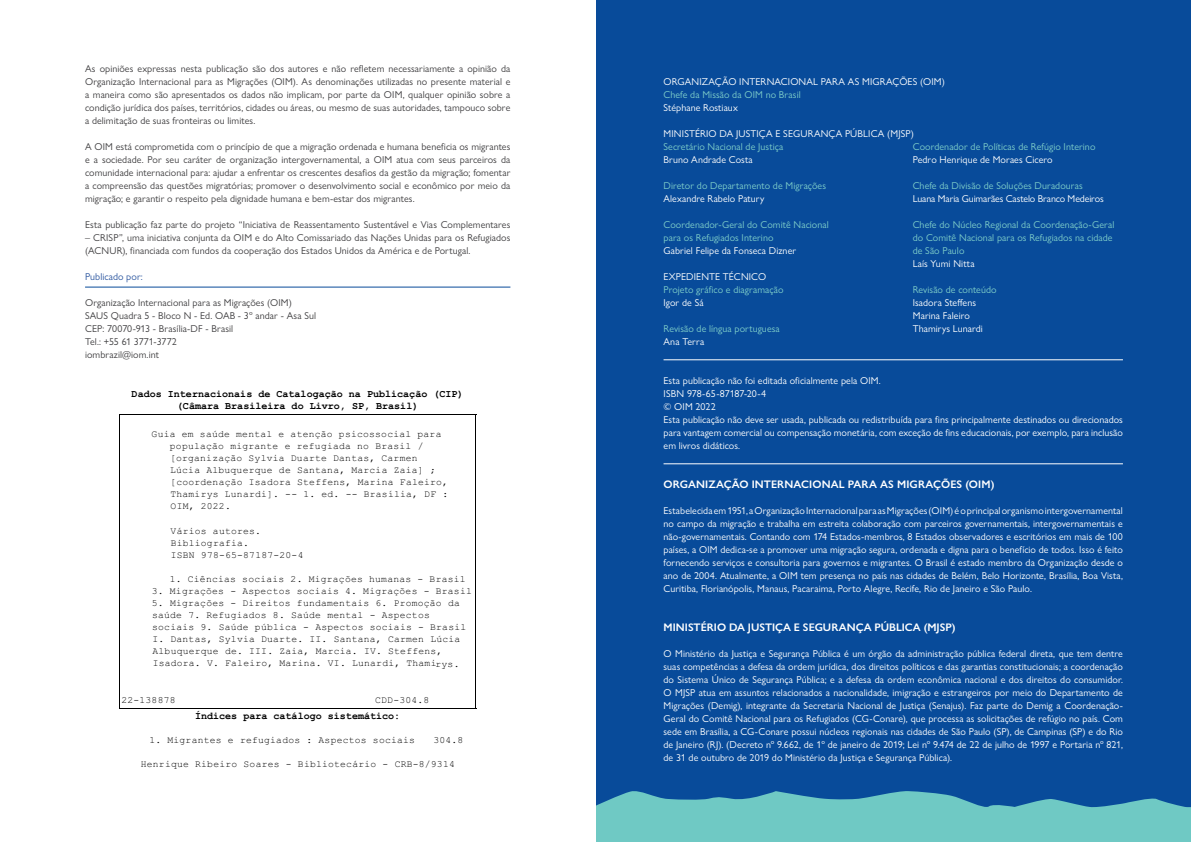
<style>
.page{position:relative;width:1191px;height:842px;background:#fff}
.page>*{position:absolute;margin:0;border:0;box-sizing:border-box;transform-origin:0 0}
.t1{font:700 11.3px/12.1px "Courier New";letter-spacing:.005em;color:#000;text-align:center}
.t2{font:600 11px "Gill Sans Nova";letter-spacing:.005em;color:#fff}
.t3{font:10.9px/12.1px "Courier New";letter-spacing:.02em;color:#000}
.t4{font:10px/13px "Gill Sans Nova";letter-spacing:.005em;color:#fff;text-align:justify}
.t5{font:10px/13px "Gill Sans Nova";letter-spacing:.005em;color:#414042;text-align:justify}
.t6{font:10px/13px "Gill Sans Nova";letter-spacing:.005em;color:#7ecec9}
.t7{font:10px "Gill Sans Nova";letter-spacing:.005em;color:#2d57a0}
</style>
<div class="page">
<div style="left:595px;top:0;width:596px;height:826px;background:#084b9a"></div>
<svg style="left:595px;top:789px;width:596px;height:53px"></svg>
<hr style="left:663px;top:360px;width:460px;height:1px;background:#fff">
<hr style="left:663px;top:464px;width:460px;height:1px;background:#fff">
<hr style="left:85px;top:287px;width:425px;height:1px;background:#084b9a">
<hr style="left:119px;top:414px;width:357px;height:1px;background:#000">
<hr style="left:119px;top:708px;width:357px;height:1px;background:#000">
<hr style="left:119px;top:414px;width:1px;height:294px;background:#000">
<hr style="left:475px;top:414px;width:1px;height:294px;background:#000">
<p class="t5" style="left:85px;top:62px;width:427px">As opiniões expressas nesta publicação são dos autores e não refletem necessariamente a opinião da Organização Internacional para as Migrações (OIM). As denominações utilizadas no presente material e a maneira como são apresentados os dados não implicam, por parte da OIM, qualquer opinião sobre a condição jurídica dos países, territórios, cidades ou áreas, ou mesmo de suas autoridades, tampouco sobre a delimitação de suas fronteiras ou limites.</p>
<p class="t5" style="left:85px;top:140px;width:427px">A OIM está comprometida com o princípio de que a migração ordenada e humana beneficia os migrantes e a sociedade. Por seu caráter de organização intergovernamental, a OIM atua com seus parceiros da comunidade internacional para: ajudar a enfrentar os crescentes desafios da gestão da migração; fomentar a compreensão das questões migratórias; promover o desenvolvimento social e econômico por meio da migração; e garantir o respeito pela dignidade humana e bem‐estar dos migrantes.</p>
<p class="t5" style="left:85px;top:218px;width:427px">Esta publicação faz parte do projeto “Iniciativa de Reassentamento Sustentável e Vias Complementares</p>
<p class="t5" style="left:85px;top:231px;width:427px">– CRISP”, uma iniciativa conjunta da OIM e do Alto Comissariado das Nações Unidas para os Refugiados (ACNUR), financiada com fundos da cooperação dos Estados Unidos da América e de Portugal.</p>
<p class="t4" style="left:663px;top:75px;width:283px">ORGANIZAÇÃO INTERNACIONAL PARA AS MIGRAÇÕES (OIM)</p>
<p class="t6" style="left:663px;top:88px;width:139px">Chefe da Missão da OIM no Brasil</p>
<p class="t4" style="left:663px;top:101px;width:76px">Stéphane Rostiaux</p>
<p class="t4" style="left:663px;top:127px;width:252px">MINISTÉRIO DA JUSTIÇA E SEGURANÇA PÚBLICA (MJSP)</p>
<p class="t6" style="left:663px;top:140px;width:121px">Secretário Nacional de Justiça</p>
<p class="t4" style="left:663px;top:153px;width:91px">Bruno Andrade Costa</p>
<p class="t6" style="left:663px;top:179px;width:164px">Diretor do Departamento de Migrações</p>
<p class="t4" style="left:663px;top:192px;width:102px">Alexandre Rabelo Patury</p>
<p class="t6" style="left:663px;top:218px;width:167px">Coordenador-Geral do Comitê Nacional para os Refugiados Interino</p>
<p class="t4" style="left:663px;top:244px;width:134px">Gabriel Felipe da Fonseca Dizner</p>
<p class="t6" style="left:912px;top:140px;width:184px">Coordenador de Políticas de Refúgio Interino</p>
<p class="t4" style="left:912px;top:153px;width:141px">Pedro Henrique de Moraes Cicero</p>
<p class="t6" style="left:912px;top:179px;width:172px">Chefe da Divisão de Soluções Duradouras</p>
<p class="t4" style="left:912px;top:192px;width:192px">Luana Maria Guimarães Castelo Branco Medeiros</p>
<p class="t6" style="left:912px;top:218px;width:203px">Chefe do Núcleo Regional da Coordenação-Geral do Comitê Nacional para os Refugiados na cidade de São Paulo</p>
<p class="t4" style="left:912px;top:257px;width:63px">Laís Yumi Nitta</p>
<p class="t7" style="left:85px;top:270px;width:59px">Publicado por:</p>
<p class="t4" style="left:663px;top:270px;width:104px">EXPEDIENTE TÉCNICO</p>
<p class="t5" style="left:85px;top:296px;width:232px;text-align:left">Organização Internacional para as Migrações (OIM)<br>SAUS Quadra 5 - Bloco N - Ed. OAB - 3º andar - Asa Sul CEP: 70070-913 - Brasília-DF - Brasil<br>Tel.: +55 61 3771-3772<br>iombrazil@iom.int</p>
<p class="t6" style="left:663px;top:283px;width:121px">Projeto gráfico e diagramação</p>
<p class="t4" style="left:663px;top:296px;width:42px">Igor de Sá</p>
<p class="t6" style="left:663px;top:322px;width:118px">Revisão de língua portuguesa</p>
<p class="t4" style="left:663px;top:335px;width:42px">Ana Terra</p>
<p class="t6" style="left:912px;top:283px;width:85px">Revisão de conteúdo</p>
<p class="t4" style="left:912px;top:296px;width:72px;text-align:left">Isadora Steffens<br>Marina Faleiro<br>Thamirys Lunardi</p>
<p class="t1" style="left:132px;top:388px;width:333px">Dados Internacionais de Catalogação na Publicação (CIP) (Câmara Brasileira do Livro, SP, Brasil)</p>
<p class="t3" style="left:170px;top:427px;width:280px;text-indent:-18px">Guia em saúde mental e atenção psicossocial para população migrante e refugiada no Brasil / [organização Sylvia Duarte Dantas, Carmen Lúcia Albuquerque de Santana, Marcia Zaia] ; [coordenação Isadora Steffens, Marina Faleiro, Thamirys Lunardi]. -- 1. ed. -- Brasília, DF :<br>OIM, 2022.</p>
<p class="t3" style="left:171px;top:524px;width:134px">Vários autores.<br>Bibliografia.<br>ISBN 978-65-87187-20-4</p>
<p class="t3" style="left:170px;top:572px;width:297px">1. Ciências sociais 2. Migrações humanas - Brasil</p>
<p class="t3" style="left:152px;top:584px;width:321px">3. Migrações - Aspectos sociais 4. Migrações - Brasil</p>
<p class="t3" style="left:152px;top:596px;width:316px">5. Migrações - Direitos fundamentais 6. Promoção da saúde 7. Refugiados 8. Saúde mental - Aspectos sociais 9. Saúde pública - Aspectos sociais - Brasil I. Dantas, Sylvia Duarte. II. Santana, Carmen Lúcia Albuquerque de. III. Zaia, Marcia. IV. Steffens, Isadora. V. Faleiro, Marina. VI. Lunardi, Thamirys.</p>
<p class="t3" style="left:121px;top:693px;width:56px">22-138878</p>
<p class="t3" style="left:375px;top:693px;width:56px">CDD-304.8</p>
<p class="t1" style="left:195px;top:709px;width:207px">Índices para catálogo sistemático:</p>
<p class="t3" style="left:149px;top:733px;width:267px">1. Migrantes e refugiados : Aspectos sociais</p>
<p class="t3" style="left:433px;top:733px;width:31px">304.8</p>
<p class="t3" style="left:141px;top:757px;width:315px">Henrique Ribeiro Soares - Bibliotecário - CRB-8/9314</p>
<p class="t4" style="left:663px;top:374px;width:461px;text-align:left">Esta publicação não foi editada oficialmente pela OIM.<br>ISBN 978-65-87187-20-4<br>© OIM 2022<br>Esta publicação não deve ser usada, publicada ou redistribuída para fins principalmente destinados ou direcionados para vantagem comercial ou compensação monetária, com exceção de fins educacionais, por exemplo, para inclusão em livros didáticos.</p>
<p class="t2" style="left:663px;top:477px;width:332px">ORGANIZAÇÃO INTERNACIONAL PARA AS MIGRAÇÕES (OIM)</p>
<p class="t4" style="left:663px;top:504px;width:461px">Estabelecida em 1951, a Organização Internacional para as Migrações (OIM) é o principal organismo intergovernamental no campo da migração e trabalha em estreita colaboração com parceiros governamentais, intergovernamentais e não-governamentais. Contando com 174 Estados-membros, 8 Estados observadores e escritórios em mais de 100 países, a OIM dedica-se a promover uma migração segura, ordenada e digna para o benefício de todos. Isso é feito fornecendo serviços e consultoria para governos e migrantes. O Brasil é estado membro da Organização desde o ano de 2004. Atualmente, a OIM tem presença no país nas cidades de Belém, Belo Horizonte, Brasília, Boa Vista, Curitiba, Florianópolis, Manaus, Pacaraima, Porto Alegre, Recife, Rio de Janeiro e São Paulo.</p>
<p class="t2" style="left:663px;top:620px;width:293px">MINISTÉRIO DA JUSTIÇA E SEGURANÇA PÚBLICA (MJSP)</p>
<p class="t4" style="left:663px;top:647px;width:461px">O Ministério da Justiça e Segurança Pública é um órgão da administração pública federal direta, que tem dentre suas competências a defesa da ordem jurídica, dos direitos políticos e das garantias constitucionais; a coordenação do Sistema Único de Segurança Pública; e a defesa da ordem econômica nacional e dos direitos do consumidor.<br>O MJSP atua em assuntos relacionados a nacionalidade, imigração e estrangeiros por meio do Departamento de Migrações (Demig), integrante da Secretaria Nacional de Justiça (Senajus). Faz parte do Demig a Coordenação-Geral do Comitê Nacional para os Refugiados (CG-Conare), que processa as solicitações de refúgio no país. Com sede em Brasília, a CG-Conare possui núcleos regionais nas cidades de São Paulo (SP), de Campinas (SP) e do Rio de Janeiro (RJ). (Decreto nº 9.662, de 1º de janeiro de 2019; Lei nº 9.474 de 22 de julho de 1997 e Portaria nº 821, de 31 de outubro de 2019 do Ministério da Justiça e Segurança Pública).</p>
</div>
